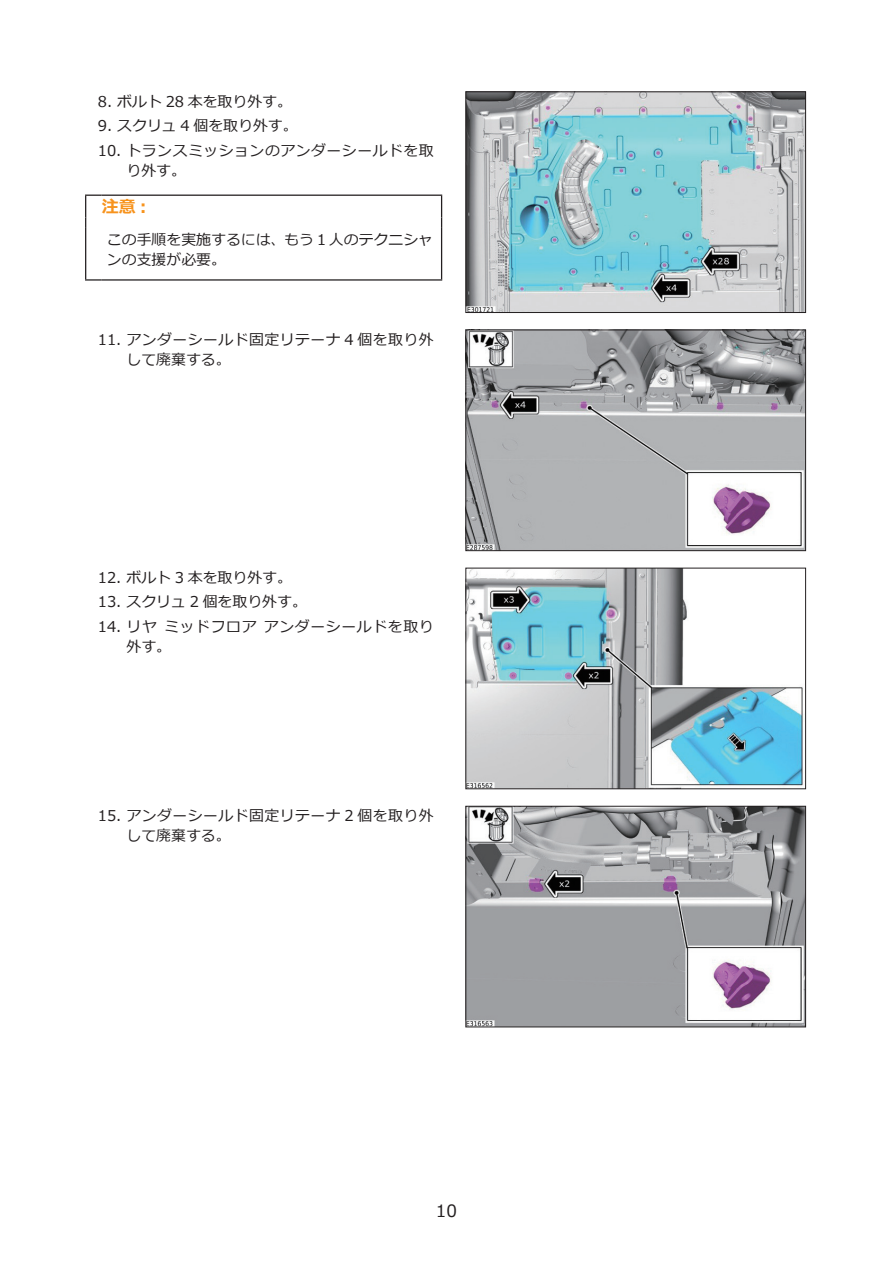
<style>
.page{position:relative;width:893px;height:1263px;background:#fff}
.page>*{position:absolute;margin:0;border:0;box-sizing:border-box;transform-origin:0 0}
.t1{font:700 16.95px "Meiryo";color:#f7931d}
.t2{font:16.95px "Meiryo";color:#231f20}
.t3{font:14.85px/20.2px "Meiryo";color:#231f20}
.t4{font:14.85px/20.2px "Meiryo";letter-spacing:.03em;color:#231f20}
.t5{font:14.85px/20.2px "Meiryo";letter-spacing:.035em;color:#231f20}
.t6{font:14.85px/24.5px "Meiryo";letter-spacing:.04em;color:#231f20}
</style>
<div class="page">
<svg style="left:85px;top:195px;width:357px;height:86px"></svg>
<img style="left:468px;top:94px;width:336px;height:217px">
<div style="left:466px;top:92px;width:340px;height:221px;border:1px solid #231f20"></div>
<img style="left:468px;top:332px;width:336px;height:217px">
<div style="left:466px;top:330px;width:340px;height:221px;border:1px solid #231f20"></div>
<img style="left:468px;top:570px;width:336px;height:217px">
<div style="left:466px;top:568px;width:340px;height:221px;border:1px solid #231f20"></div>
<img style="left:468px;top:808px;width:336px;height:217px">
<div style="left:466px;top:806px;width:340px;height:221px;border:1px solid #231f20"></div>
<p class="t3" style="left:98px;top:92px;width:196px">8. ボルト 28 本を取り外す。</p>
<p class="t3" style="left:98px;top:116px;width:201px">9. スクリュ 4 個を取り外す。</p>
<p class="t5" style="left:127px;top:141px;width:309px;text-indent:-29px">10. トランスミッションのアンダーシールドを取り外す。</p>
<p class="t1" style="left:102px;top:195px;width:47px">注意:</p>
<p class="t3" style="left:107px;top:230px;width:328px">この手順を実施するには、もう１人のテクニシャンの支援が必要。</p>
<p class="t4" style="left:127px;top:330px;width:309px;text-indent:-29px">11. アンダーシールド固定リテーナ 4 個を取り外して廃棄する。</p>
<p class="t3" style="left:98px;top:568px;width:196px">12. ボルト 3 本を取り外す。</p>
<p class="t6" style="left:264px;top:590px;width:171px;text-indent:-166px">13. スクリュ 2 個を取り外す。<br>アンダーシールドを取り</p>
<p class="t3" style="left:164px;top:617px;width:94px">ミッドフロア</p>
<p class="t3" style="left:127px;top:617px;width:46px;text-indent:-29px">14. リヤ外す。</p>
<p class="t4" style="left:127px;top:806px;width:309px;text-indent:-29px">15. アンダーシールド固定リテーナ 2 個を取り外して廃棄する。</p>
<p class="t2" style="left:436px;top:1199px;width:23px">10</p>
</div>
